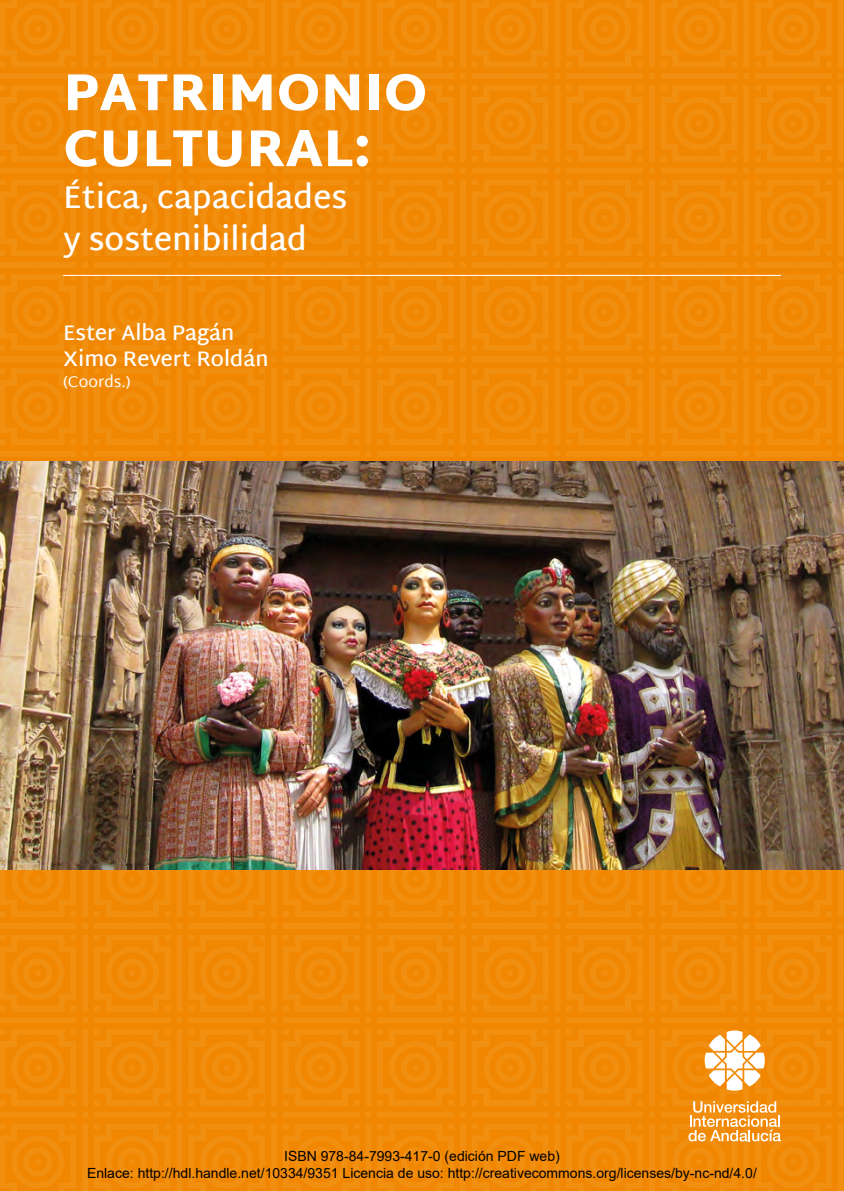
<style>
.page{position:relative;width:844px;height:1191px;background:#fff}
.page>*{position:absolute;margin:0;border:0;box-sizing:border-box;transform-origin:0 0}
.t1{font:900 52.5px/56px "Martel Sans";letter-spacing:.01em;color:#fff}
.t2{font:600 31.5px/42px "Martel Sans";color:#fff}
.t3{font:600 21px/26.2px "Martel Sans";color:#fff}
.t4{font:15.75px "Martel Sans";color:#fff}
.t5{font:14px/16.8px "Arial";color:#000;text-align:center}
</style>
<div class="page">
<img style="left:0;top:0;width:843px;height:1191px">
<h1 class="t1" style="left:63px;top:64px;width:365px">PATRIMONIO<br>CULTURAL:</h1>
<h2 class="t2" style="left:63px;top:176px;width:285px">Ética, capacidades y sostenibilidad</h2>
<h3 class="t3" style="left:63px;top:319px;width:207px">Ester Alba Pagán<br>Ximo Revert Roldán</h3>
<p class="t4" style="left:63px;top:372px;width:69px">(Coords.)</p>
<p class="t5" style="left:87px;top:1147px;width:671px">ISBN 978-84-7993-417-0 (edición PDF web)<br>Enlace: http://hdl.handle.net/10334/9351 Licencia de uso: http://creativecommons.org/licenses/by-nc-nd/4.0/</p>
</div>
